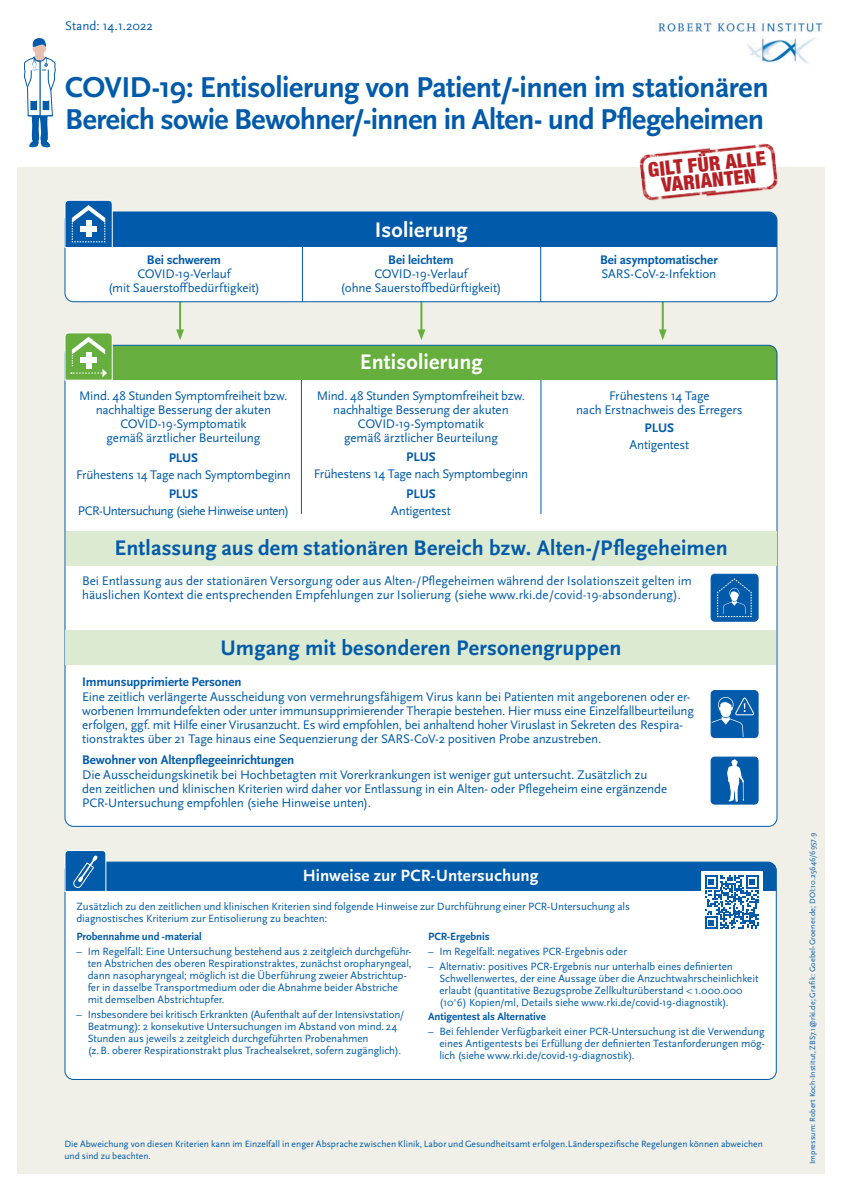
<style>
.page{position:relative;width:842px;height:1191px;background:#fff}
.page>*{position:absolute;margin:0;border:0;box-sizing:border-box;transform-origin:0 0}
.t1{font:700 30px/32px "Scala Sans Pro";letter-spacing:-.015em;color:#015aaa}
.t2{font:700 22px "Scala Sans Pro";letter-spacing:.01em;color:#015aaa}
.t3{font:700 22px "Scala Sans Pro";letter-spacing:.005em;color:#fff}
.t4{font:900 condensed 19.9px/16.6px "Helvetica Neue";color:#b62024;text-align:center}
.t5{font:700 17px "Scala Sans Pro";letter-spacing:.005em;color:#fff}
.t6{font:13px/14px "Scala Sans Pro";letter-spacing:-.01em;color:#015aaa;text-align:center}
.t7{font:700 13px "Scala Sans Pro";letter-spacing:-.01em;color:#015aaa}
.t8{font:13px "Scala Sans Pro";letter-spacing:-.04em;color:#015aaa}
.t9{font:13px "Scala Sans OT";letter-spacing:.005em;color:#015aaa}
.t10{font:11px/12px "Scala Sans Pro";letter-spacing:-.005em;color:#015aaa}
.t11{font:700 11px "Scala Sans Pro";letter-spacing:-.005em;color:#015aaa}
.t12{font:9.5px/11.5px "Scala Sans Pro";letter-spacing:.005em;color:#015aaa}
.t13{font:8px "Scala Sans Pro";letter-spacing:.01em;color:#015aaa}
.s1{font-family:"Scala Sans OT"}
.s2{font-family:"Minion Pro"}
</style>
<div class="page">
<div style="left:17px;top:167px;width:808px;height:1007px;background:#f0f0e8"></div>
<img style="left:654px;top:17px;width:169px;height:47px">
<hr style="left:420px;top:273px;width:2px;height:60px;background:#66ae3d">
<svg style="left:417px;top:329px;width:8px;height:11px"></svg>
<hr style="left:179px;top:273px;width:2px;height:60px;background:#66ae3d">
<svg style="left:176px;top:329px;width:8px;height:11px"></svg>
<hr style="left:662px;top:273px;width:2px;height:60px;background:#66ae3d">
<svg style="left:659px;top:329px;width:8px;height:11px"></svg>
<svg style="left:23px;top:38px;width:33px;height:110px"></svg>
<div style="left:65px;top:345px;width:712px;height:481px;background:#fff;border-radius:9px"></div>
<hr style="left:301px;top:374px;width:1px;height:140px;background:#015aaa">
<hr style="left:540px;top:374px;width:1px;height:140px;background:#015aaa">
<div style="left:65px;top:345px;width:712px;height:35px;background:#66ae3d"></div>
<div style="left:65px;top:212px;width:712px;height:90px;background:#fff;border-radius:9px"></div>
<div style="left:65px;top:212px;width:712px;height:35px;background:#015aaa"></div>
<div style="left:64px;top:211px;width:713px;height:91px;border:1px solid #015aaa;border-radius:9px"></div>
<hr style="left:302px;top:246px;width:1px;height:56px;background:#015aaa">
<hr style="left:540px;top:246px;width:1px;height:56px;background:#015aaa">
<div style="left:65px;top:862px;width:711px;height:217px;background:#fff;border-radius:9px"></div>
<div style="left:65px;top:862px;width:711px;height:29px;background:#015aaa"></div>
<div style="left:64px;top:861px;width:713px;height:219px;border:1px solid #015aaa;border-radius:9px"></div>
<svg style="left:64px;top:850px;width:43px;height:42px"></svg>
<div style="left:701px;top:871px;width:62px;height:62px;background:#fff"></div>
<svg style="left:705px;top:875px;width:53px;height:54px"></svg>
<img style="left:639px;top:149px;width:61px;height:15px">
<img style="left:640px;top:164px;width:63px;height:37px">
<img style="left:703px;top:168px;width:75px;height:29px">
<img style="left:700px;top:143px;width:76px;height:25px">
<div style="left:711px;top:690px;width:47px;height:47px;background:#015aaa;border-radius:4px"></div>
<svg style="left:711px;top:697px;width:43px;height:40px"></svg>
<div style="left:711px;top:690px;width:47px;height:48px;border:1px solid #015aaa;border-radius:4px"></div>
<div style="left:711px;top:757px;width:47px;height:47px;background:#015aaa;border-radius:4px"></div>
<svg style="left:727px;top:759px;width:17px;height:43px"></svg>
<div style="left:711px;top:756px;width:47px;height:48px;border:1px solid #015aaa;border-radius:4px"></div>
<div style="left:66px;top:630px;width:710px;height:35px;background:#dbead1"></div>
<div style="left:66px;top:531px;width:710px;height:35px;background:#dbead1"></div>
<div style="left:711px;top:574px;width:47px;height:47px;background:#015aaa;border-radius:4px"></div>
<div style="left:711px;top:574px;width:47px;height:47px;border:1px solid #015aaa;border-radius:4px"></div>
<svg style="left:64px;top:200px;width:49px;height:48px"></svg>
<svg style="left:64px;top:333px;width:49px;height:48px"></svg>
<svg style="left:717px;top:578px;width:35px;height:39px"></svg>
<p class="t9" style="left:65px;top:19px;width:89px">Stand: 14.1.2022</p>
<h1 class="t1" style="left:65px;top:71px;width:705px">COVID-19: Entisolierung von Patient/-innen im stationären<br>Bereich sowie Bewohner/-innen in Alten- und Pflegeheimen</h1>
<p class="t7" style="left:147px;top:252px;width:76px">Bei schwerem</p>
<p class="t6" style="left:108px;top:267px;width:153px">COVID-19-Verlauf<br>(mit Sauerstoffbedürftigkeit)</p>
<p class="t6" style="left:79px;top:389px;width:210px">Mind. 48 Stunden Symptomfreiheit bzw. nachhaltige Besserung der akuten<br>COVID-19-Symptomatik<br>gemäß ärztlicher Beurteilung</p>
<p class="t7" style="left:169px;top:450px;width:31px">PLUS</p>
<p class="t6" style="left:76px;top:467px;width:216px">Frühestens 14 Tage nach Symptombeginn</p>
<p class="t7" style="left:169px;top:486px;width:31px">PLUS</p>
<p class="t8" style="left:78px;top:503px;width:213px">PCR-Untersuchung (siehe Hinweise unten)</p>
<h2 class="t3" style="left:375px;top:216px;width:94px">Isolierung</h2>
<p class="t7" style="left:388px;top:252px;width:67px">Bei leichtem</p>
<p class="t6" style="left:341px;top:267px;width:162px">COVID-19-Verlauf<br>(ohne Sauerstoffbedürftigkeit)</p>
<h2 class="t3" style="left:360px;top:349px;width:124px">Entisolierung</h2>
<p class="t6" style="left:317px;top:388px;width:210px">Mind. 48 Stunden Symptomfreiheit bzw. nachhaltige Besserung der akuten<br>COVID-19-Symptomatik<br>gemäß ärztlicher Beurteilung</p>
<p class="t7" style="left:406px;top:449px;width:31px">PLUS</p>
<p class="t6" style="left:314px;top:467px;width:216px">Frühestens 14 Tage nach Symptombeginn</p>
<p class="t7" style="left:406px;top:486px;width:31px">PLUS</p>
<p class="t6" style="left:391px;top:503px;width:61px">Antigentest</p>
<h3 class="t4" style="left:647px;top:161px;width:120px;rotate:-6deg">GILT FÜR ALLE<br>VARIANTEN</h3>
<p class="t7" style="left:600px;top:252px;width:119px">Bei asymptomatischer</p>
<p class="t6" style="left:601px;top:267px;width:117px">SARS-CoV-2-Infektion</p>
<p class="t6" style="left:576px;top:389px;width:168px">Frühestens 14 Tage<br>nach Erstnachweis des Erregers</p>
<p class="t7" style="left:645px;top:420px;width:31px">PLUS</p>
<p class="t6" style="left:629px;top:438px;width:61px">Antigentest</p>
<h2 class="t2" style="left:114px;top:535px;width:615px">Entlassung aus dem stationären Bereich bzw. Alten-/Pflegeheimen</h2>
<p class="t6" style="left:82px;top:573px;width:611px;text-align:left">Bei Entlassung aus der stationären Versorgung oder aus Alten-/Pflegeheimen während der Isolationszeit gelten im häuslichen Kontext die entsprechenden Empfehlungen zur Isolierung (siehe <span class="s1">www.rki.de/covid-19-absonderung)</span><span class="s2">.</span></p>
<h2 class="t2" style="left:220px;top:634px;width:403px">Umgang mit besonderen Personengruppen</h2>
<p class="t7" style="left:82px;top:674px;width:161px">Immunsupprimierte Personen</p>
<p class="t6" style="left:82px;top:690px;width:613px;text-align:left">Eine zeitlich verlängerte Ausscheidung von vermehrungsfähigem Virus kann bei Patienten mit angeborenen oder er&shy;worbenen Immundefekten oder unter immunsupprimierender Therapie bestehen. Hier muss eine Einzelfallbeurteilung erfolgen, ggf. mit Hilfe einer Virusanzucht. Es wird empfohlen, bei anhaltend hoher Viruslast in Sekreten des Respira&shy;tionstraktes über 21 Tage hinaus eine Sequenzierung der SARS-CoV-2 positiven Probe anzustreben.</p>
<p class="t7" style="left:82px;top:752px;width:213px">Bewohner von Altenpflegeeinrichtungen</p>
<p class="t6" style="left:82px;top:768px;width:587px;text-align:left">Die Ausscheidungskinetik bei Hochbetagten mit Vorerkrankungen ist weniger gut untersucht. Zusätzlich zu den zeitlichen und klinischen Kriterien wird daher vor Entlassung in ein Alten- oder Pflegeheim eine ergänzende<br>PCR-Untersuchung empfohlen (siehe Hinweise unten).</p>
<h3 class="t5" style="left:303px;top:865px;width:237px">Hinweise zur PCR-Untersuchung</h3>
<p class="t10" style="left:76px;top:900px;width:555px">Zusätzlich zu den zeitlichen und klinischen Kriterien sind folgende Hinweise zur Durchführung einer PCR-Untersuchung als diagnostisches Kriterium zur Entisolierung zu beachten:</p>
<p class="t11" style="left:428px;top:929px;width:63px">PCR-Ergebnis</p>
<p class="t10" style="left:428px;top:945px;width:200px">– Im Regelfall: negatives PCR-Ergebnis oder</p>
<p class="t10" style="left:439px;top:960px;width:321px;text-indent:-11px">– Alternativ: positives PCR-Ergebnis nur unterhalb eines definierten Schwellenwertes, der eine Aussage über die Anzuchtwahrscheinlichkeit erlaubt (quantitative Bezugsprobe Zellkulturüberstand &lt; 1.000.000 (10<sup>^</sup>6) Kopien/ml, Details siehe www.rki.de/covid-19-diagnostik).</p>
<p class="t11" style="left:428px;top:1010px;width:119px">Antigentest als Alternative</p>
<p class="t10" style="left:439px;top:1025px;width:327px;text-align:justify;text-indent:-11px">– Bei fehlender Verfügbarkeit einer PCR-Untersuchung ist die Verwendung eines Antigentests bei Erfüllung der definierten Testanforderungen mög&shy;lich (siehe www.rki.de/covid-19-diagnostik).</p>
<p class="t11" style="left:76px;top:929px;width:127px">Probennahme und -material</p>
<p class="t10" style="left:88px;top:945px;width:326px;text-indent:-11px">– Im Regelfall: Eine Untersuchung bestehend aus 2 zeitgleich durchgeführ&shy;ten Abstrichen des oberen Respirationstraktes, zunächst oropharyngeal, dann nasopharyngeal; möglich ist die Überführung zweier Abstrichtup&shy;fer in dasselbe Transportmedium oder die Abnahme beider Abstriche mit demselben Abstrichtupfer.</p>
<p class="t10" style="left:88px;top:1008px;width:318px;text-indent:-11px">– Insbesondere bei kritisch Erkrankten (Aufenthalt auf der Intensivstation/ Beatmung): 2 konsekutive Untersuchungen im Abstand von mind. 24<br>Stunden aus jeweils 2 zeitgleich durchgeführten Probenahmen<br>(z.B. oberer Respirationstrakt plus Trachealsekret, sofern zugänglich).</p>
<p class="t12" style="left:64px;top:1138px;width:700px">Die Abweichung von diesen Kriterien kann im Einzelfall in enger Absprache zwischen Klinik, Labor und Gesundheitsamt erfolgen.Länderspezifische Regelungen können abweichen und sind zu beachten.</p>
<p class="t13" style="left:808px;top:1163px;width:332px;rotate:-90deg">Impressum: Robert Koch-Institut, ZBS7.1@rki.de; Grafi k: Goebel-Groener.de; DOI:10.25646/6957.9</p>
</div>
